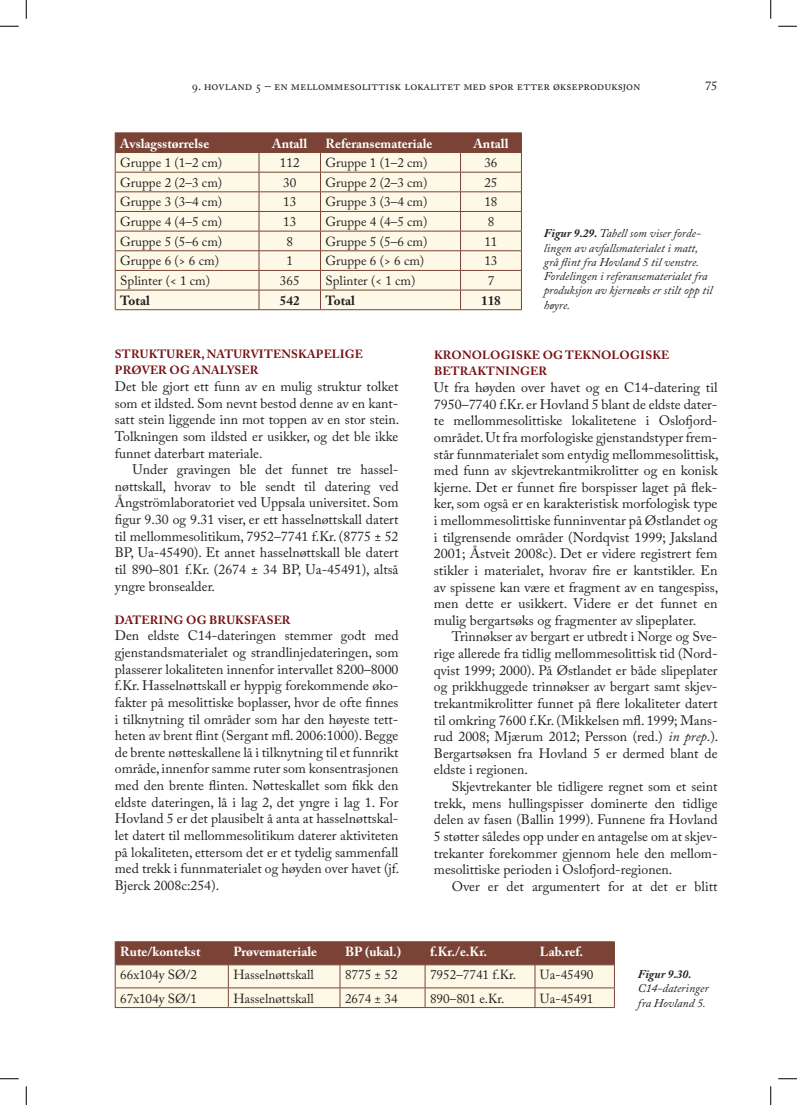
<style>
.page{position:relative;width:797px;height:1105px;background:#fff}
.page>*{position:absolute;margin:0;border:0;box-sizing:border-box;transform-origin:0 0}
.t1{font:13.75px/16.6px "Adobe Caslon Pro";color:#231f20;text-align:justify}
.t2{font:13.12px "Adobe Caslon Pro";color:#231f20}
.t3{font:700 13.12px "Adobe Caslon Pro";color:#fff}
.t4{font:700 13.12px "Adobe Caslon Pro";color:#231f20}
.t5{font:12.5px "Adobe Caslon Pro";color:#231f20}
.t6{font:italic 11.88px/14.2px "Adobe Caslon Pro";color:#231f20}
.t7{font:700 11.88px/16.6px "Adobe Caslon Pro";letter-spacing:.015em;color:#771012}
.t8{font:italic 700 11.88px "Adobe Caslon Pro";color:#231f20}
.s1{font-weight:700}
.s2{font-style:italic}
</style>
<div class="page">
<hr style="left:115px;top:309px;width:144px;height:1px;background:#7a4336">
<hr style="left:259px;top:309px;width:61px;height:1px;background:#7a4336">
<hr style="left:320px;top:309px;width:140px;height:1px;background:#7a4336">
<hr style="left:460px;top:309px;width:62px;height:1px;background:#7a4336">
<svg style="left:115px;top:133px;width:407px;height:176px;background:#e8dbca"></svg>
<hr style="left:115px;top:941px;width:113px;height:1px;background:#7a4336">
<hr style="left:228px;top:941px;width:112px;height:1px;background:#7a4336">
<hr style="left:340px;top:941px;width:85px;height:1px;background:#7a4336">
<hr style="left:425px;top:941px;width:110px;height:1px;background:#7a4336">
<hr style="left:535px;top:941px;width:79px;height:1px;background:#7a4336">
<hr style="left:115px;top:1007px;width:113px;height:1px;background:#7a4336">
<hr style="left:228px;top:1007px;width:112px;height:1px;background:#7a4336">
<hr style="left:340px;top:1007px;width:85px;height:1px;background:#7a4336">
<hr style="left:425px;top:1007px;width:110px;height:1px;background:#7a4336">
<hr style="left:535px;top:1007px;width:79px;height:1px;background:#7a4336">
<svg style="left:115px;top:942px;width:500px;height:65px;background:#cbb3a3"></svg>
<svg style="left:0;top:25px;width:19px;height:2px"></svg>
<svg style="left:778px;top:25px;width:19px;height:2px"></svg>
<svg style="left:0;top:1078px;width:19px;height:1px"></svg>
<svg style="left:778px;top:1078px;width:19px;height:1px"></svg>
<svg style="left:25px;top:0;width:2px;height:19px"></svg>
<svg style="left:25px;top:1086px;width:2px;height:19px"></svg>
<svg style="left:770px;top:0;width:1px;height:19px"></svg>
<svg style="left:770px;top:1086px;width:1px;height:19px"></svg>
<p class="t5" style="left:192px;top:78px;width:450px">9. hovland 5 – en mellommesolittisk lokalitet med spor etter økseproduksjon</p>
<p class="t5" style="left:705px;top:78px;width:14px">75</p>
<p class="t3" style="left:120px;top:135px;width:91px">Avslagsstørrelse</p>
<p class="t3" style="left:272px;top:135px;width:37px">Antall</p>
<p class="t3" style="left:325px;top:135px;width:108px">Referansemateriale</p>
<p class="t3" style="left:473px;top:135px;width:37px">Antall</p>
<p class="t2" style="left:120px;top:155px;width:103px">Gruppe 1 (1–2 cm)</p>
<p class="t2" style="left:280px;top:155px;width:21px">112</p>
<p class="t2" style="left:325px;top:155px;width:103px">Gruppe 1 (1–2 cm)</p>
<p class="t2" style="left:484px;top:155px;width:15px">36</p>
<p class="t2" style="left:120px;top:175px;width:103px">Gruppe 2 (2–3 cm)</p>
<p class="t2" style="left:283px;top:175px;width:15px">30</p>
<p class="t2" style="left:325px;top:175px;width:103px">Gruppe 2 (2–3 cm)</p>
<p class="t2" style="left:484px;top:175px;width:15px">25</p>
<p class="t2" style="left:120px;top:194px;width:103px">Gruppe 3 (3–4 cm)</p>
<p class="t2" style="left:283px;top:194px;width:15px">13</p>
<p class="t2" style="left:325px;top:194px;width:103px">Gruppe 3 (3–4 cm)</p>
<p class="t2" style="left:484px;top:194px;width:15px">18</p>
<p class="t2" style="left:120px;top:214px;width:103px">Gruppe 4 (4–5 cm)</p>
<p class="t2" style="left:283px;top:214px;width:15px">13</p>
<p class="t2" style="left:325px;top:214px;width:103px">Gruppe 4 (4–5 cm)</p>
<p class="t2" style="left:487px;top:214px;width:8px">8</p>
<p class="t2" style="left:120px;top:234px;width:103px">Gruppe 5 (5–6 cm)</p>
<p class="t2" style="left:286px;top:234px;width:8px">8</p>
<p class="t2" style="left:325px;top:234px;width:103px">Gruppe 5 (5–6 cm)</p>
<p class="t2" style="left:484px;top:234px;width:15px">11</p>
<p class="t2" style="left:120px;top:253px;width:100px">Gruppe 6 (&gt; 6 cm)</p>
<p class="t2" style="left:286px;top:253px;width:8px">1</p>
<p class="t2" style="left:325px;top:253px;width:100px">Gruppe 6 (&gt; 6 cm)</p>
<p class="t2" style="left:484px;top:253px;width:15px">13</p>
<p class="t2" style="left:120px;top:273px;width:91px">Splinter (&lt; 1 cm)</p>
<p class="t2" style="left:280px;top:273px;width:21px">365</p>
<p class="t2" style="left:325px;top:273px;width:91px">Splinter (&lt; 1 cm)</p>
<p class="t2" style="left:487px;top:273px;width:8px">7</p>
<p class="t4" style="left:120px;top:292px;width:31px">Total</p>
<p class="t4" style="left:280px;top:292px;width:21px">542</p>
<p class="t4" style="left:325px;top:292px;width:31px">Total</p>
<p class="t4" style="left:481px;top:292px;width:21px">118</p>
<p class="t6" style="left:544px;top:226px;width:170px"><span class="s1">Figur 9.29.</span> Tabell som viser forde&shy;lingen av avfallsmaterialet i matt, grå flint fra Hovland 5 til venstre.<br>Fordelingen i referansematerialet fra produksjon av kjerneøks er stilt opp til høyre.</p>
<p class="t7" style="left:115px;top:345px;width:250px">STRUKTURER, NATURVITENSKAPELIGE<br>PRØVER OG ANALYSER</p>
<p class="t1" style="left:115px;top:378px;width:286px">Det ble gjort ett funn av en mulig struktur tolket som et ildsted. Som nevnt bestod denne av en kant&shy;satt stein liggende inn mot toppen av en stor stein.<br>Tolkningen som ildsted er usikker, og det ble ikke funnet daterbart materiale.</p>
<p class="t1" style="left:115px;top:461px;width:285px;text-indent:18px">Under gravingen ble det funnet tre hassel&shy;nøttskall, hvorav to ble sendt til datering ved Ångströmlaboratoriet ved Uppsala universitet. Som figur 9.30 og 9.31 viser, er ett hasselnøttskall datert til mellommesolitikum, 7952–7741 f.Kr. (8775 ± 52<br>BP, Ua-45490). Et annet hasselnøttskall ble datert til 890–801 f.Kr. (2674 ± 34 BP, Ua-45491), altså yngre bronsealder.</p>
<p class="t7" style="left:115px;top:611px;width:177px">DATERING OG BRUKSFASER</p>
<p class="t1" style="left:115px;top:627px;width:286px">Den eldste C14-dateringen stemmer godt med gjenstandsmaterialet og strandlinjedateringen, som plasserer lokaliteten innenfor intervallet 8200–8000 f.Kr. Hasselnøttskall er hyppig forekommende øko&shy;fakter på mesolittiske boplasser, hvor de ofte finnes i tilknytning til områder som har den høyeste tett&shy;heten av brent flint (Sergant mfl. 2006:1000). Begge de brente nøtteskallene lå i tilknytning til et funnrikt område, innenfor samme ruter som konsentrasjonen med den brente flinten. Nøtteskallet som fikk den eldste dateringen, lå i lag 2, det yngre i lag 1. For Hovland 5 er det plausibelt å anta at hasselnøttskal&shy;let datert til mellommesolitikum daterer aktiviteten på lokaliteten, ettersom det er et tydelig sammenfall med trekk i funnmaterialet og høyden over havet (jf.<br>Bjerck 2008c:254).</p>
<p class="t7" style="left:434px;top:346px;width:237px">KRONOLOGISKE OG TEKNOLOGISKE<br>BETRAKTNINGER</p>
<p class="t1" style="left:434px;top:379px;width:286px">Ut fra høyden over havet og en C14-datering til 7950–7740 f.Kr. er Hovland 5 blant de eldste dater&shy;te mellommesolittiske lokalitetene i Oslofjord&shy;området. Ut fra morfologiske gjenstandstyper frem&shy;står funnmaterialet som entydig mellommesolittisk, med funn av skjevtrekantmikrolitter og en konisk kjerne. Det er funnet fire borspisser laget på flek&shy;ker, som også er en karakteristisk morfologisk type i mellommesolittiske funninventar på Østlandet og i tilgrensende områder (Nordqvist 1999; Jaksland 2001; Åstveit 2008c). Det er videre registrert fem stikler i materialet, hvorav fire er kantstikler. En av spissene kan være et fragment av en tangespiss, men dette er usikkert. Videre er det funnet en mulig bergartsøks og fragmenter av slipeplater.</p>
<p class="t1" style="left:434px;top:628px;width:286px;text-indent:18px">Trinnøkser av bergart er utbredt i Norge og Sve&shy;rige allerede fra tidlig mellommesolittisk tid (Nord&shy;qvist 1999; 2000). På Østlandet er både slipeplater og prikkhuggede trinnøkser av bergart samt skjev&shy;trekantmikrolitter funnet på flere lokaliteter datert til omkring 7600 f.Kr. (Mikkelsen mfl. 1999; Mans&shy;rud 2008; Mjærum 2012; Persson (red.) <span class="s2">in prep</span>.).<br>Bergartsøksen fra Hovland 5 er dermed blant de eldste i regionen.</p>
<p class="t1" style="left:434px;top:778px;width:285px;text-indent:18px">Skjevtrekanter ble tidligere regnet som et seint trekk, mens hullingspisser dominerte den tidlige delen av fasen (Ballin 1999). Funnene fra Hovland 5 støtter således opp under en antagelse om at skjev&shy;trekanter forekommer gjennom hele den mellom&shy;mesolittiske perioden i Oslofjord-regionen.</p>
<p class="t1" style="left:451px;top:878px;width:267px">Over er det argumentert for at det er blitt</p>
<p class="t3" style="left:120px;top:944px;width:82px">Rute/kontekst</p>
<p class="t3" style="left:233px;top:944px;width:85px">Prøvemateriale</p>
<p class="t3" style="left:345px;top:944px;width:58px">BP (ukal.)</p>
<p class="t3" style="left:430px;top:944px;width:58px">f.Kr./e.Kr.</p>
<p class="t3" style="left:540px;top:944px;width:45px">Lab.ref.</p>
<p class="t2" style="left:120px;top:967px;width:78px">66x104y SØ/2</p>
<p class="t2" style="left:233px;top:967px;width:82px">Hasselnøttskall</p>
<p class="t2" style="left:345px;top:967px;width:54px">8775 ± 52</p>
<p class="t2" style="left:430px;top:967px;width:87px">7952–7741 f.Kr.</p>
<p class="t2" style="left:540px;top:967px;width:55px">Ua-45490</p>
<p class="t2" style="left:120px;top:990px;width:78px">67x104y SØ/1</p>
<p class="t2" style="left:233px;top:990px;width:82px">Hasselnøttskall</p>
<p class="t2" style="left:345px;top:990px;width:54px">2674 ± 34</p>
<p class="t2" style="left:430px;top:990px;width:76px">890–801 e.Kr.</p>
<p class="t2" style="left:540px;top:990px;width:55px">Ua-45491</p>
<p class="t8" style="left:637px;top:967px;width:55px">Figur 9.30.</p>
<p class="t6" style="left:637px;top:981px;width:72px">C14-dateringer fra Hovland 5.</p>
</div>
